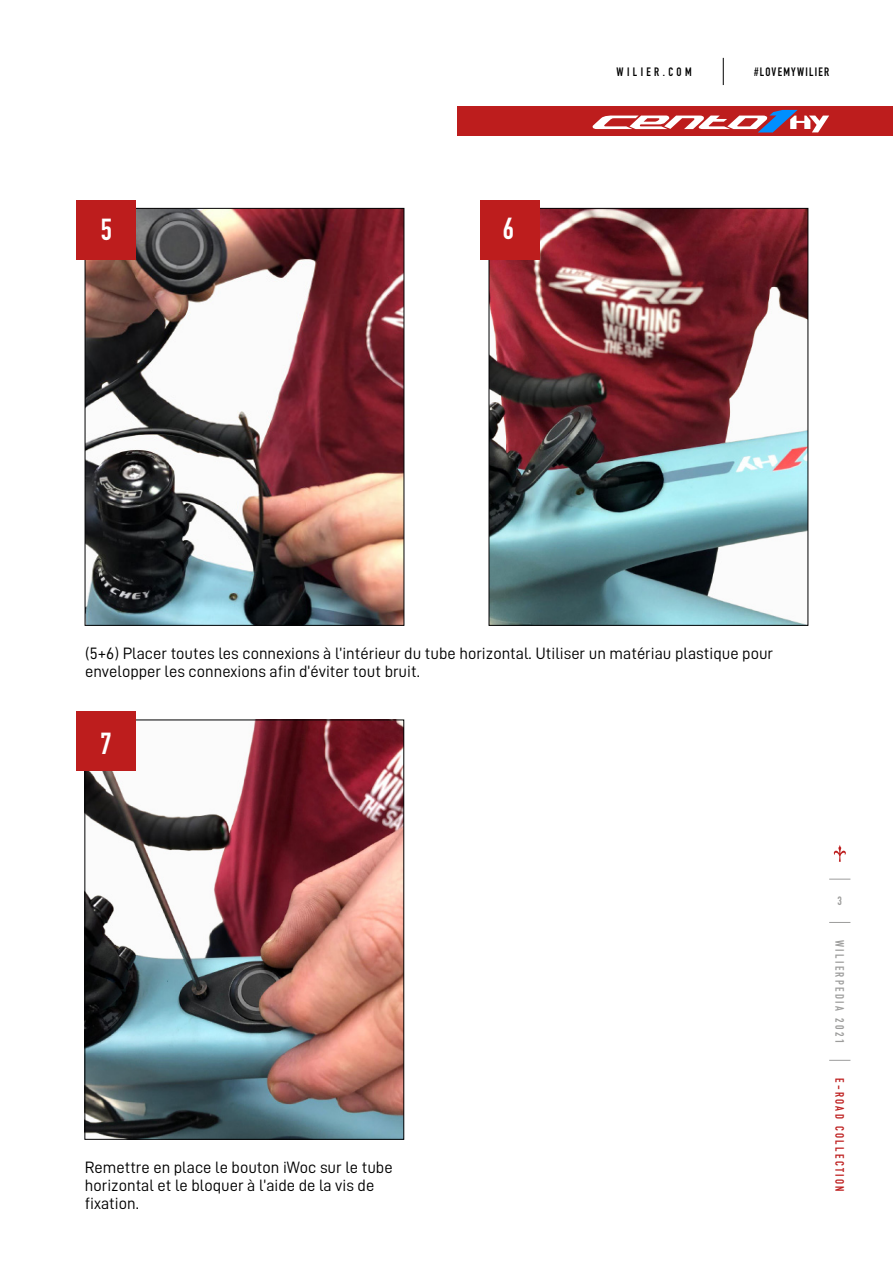
<style>
.page{position:relative;width:893px;height:1263px;background:#fff}
.page>*{position:absolute;margin:0;border:0;box-sizing:border-box;transform-origin:0 0}
.t1{font:30px "DIN Engschrift Std";color:#fff}
.t2{font:16.5px/18px "D DIN";color:#000}
.t3{font:12px "DIN Engschrift Std";letter-spacing:.2em;color:#9d9d9c}
.t4{font:12px "DIN Engschrift Std";letter-spacing:.2em;color:#bd1d1d}
.t5{font:12px "DIN Engschrift Std";letter-spacing:.105em;color:#000}
.t6{font:12px "DIN Engschrift Std";letter-spacing:.285em;color:#000}
</style>
<div class="page">
<div style="left:457px;top:106px;width:436px;height:30px;background:#bd1d1d"></div>
<svg style="left:723px;top:58px;width:1px;height:27px"></svg>
<svg style="left:829px;top:1060px;width:21px;height:1px"></svg>
<svg style="left:829px;top:922px;width:21px;height:1px"></svg>
<svg style="left:829px;top:879px;width:21px;height:1px"></svg>
<svg style="left:833px;top:845px;width:13px;height:17px"></svg>
<svg style="left:592px;top:110px;width:237px;height:22px"></svg>
<img style="left:87px;top:210px;width:315px;height:413px">
<div style="left:85px;top:208px;width:319px;height:417px;border:1px solid #020203"></div>
<img style="left:491px;top:210px;width:315px;height:413px">
<div style="left:489px;top:208px;width:319px;height:417px;border:1px solid #020203"></div>
<img style="left:87px;top:722px;width:315px;height:415px">
<div style="left:85px;top:720px;width:319px;height:419px;border:1px solid #020203"></div>
<div style="left:76px;top:200px;width:60px;height:59px;background:#bd1d1d"></div>
<div style="left:480px;top:200px;width:60px;height:59px;background:#bd1d1d"></div>
<div style="left:76px;top:711px;width:60px;height:60px;background:#bd1d1d"></div>
<h1 class="t1" style="left:101px;top:212px;width:13px">5</h1>
<h1 class="t1" style="left:503px;top:211px;width:13px">6</h1>
<p class="t6" style="left:617px;top:64px;width:77px">WILIER.COM</p>
<p class="t5" style="left:754px;top:64px;width:77px">#LOVEMYWILIER</p>
<p class="t2" style="left:85px;top:644px;width:690px">(5+6) Placer toutes les connexions à l’intérieur du tube horizontal. Utiliser un matériau plastique pour envelopper les connexions afin d’éviter tout bruit.</p>
<h1 class="t1" style="left:101px;top:725px;width:13px">7</h1>
<p class="t2" style="left:85px;top:1158px;width:309px">Remettre en place le bouton iWoc sur le tube horizontal et le bloquer à l’aide de la vis de fixation.</p>
<p class="t3" style="left:838px;top:894px;width:6px">3</p>
<p class="t3" style="left:847px;top:940px;width:105px;rotate:90deg">WILIERPEDIA 2021</p>
<p class="t4" style="left:847px;top:1078px;width:116px;rotate:90deg">E-ROAD COLLECTION</p>
</div>
